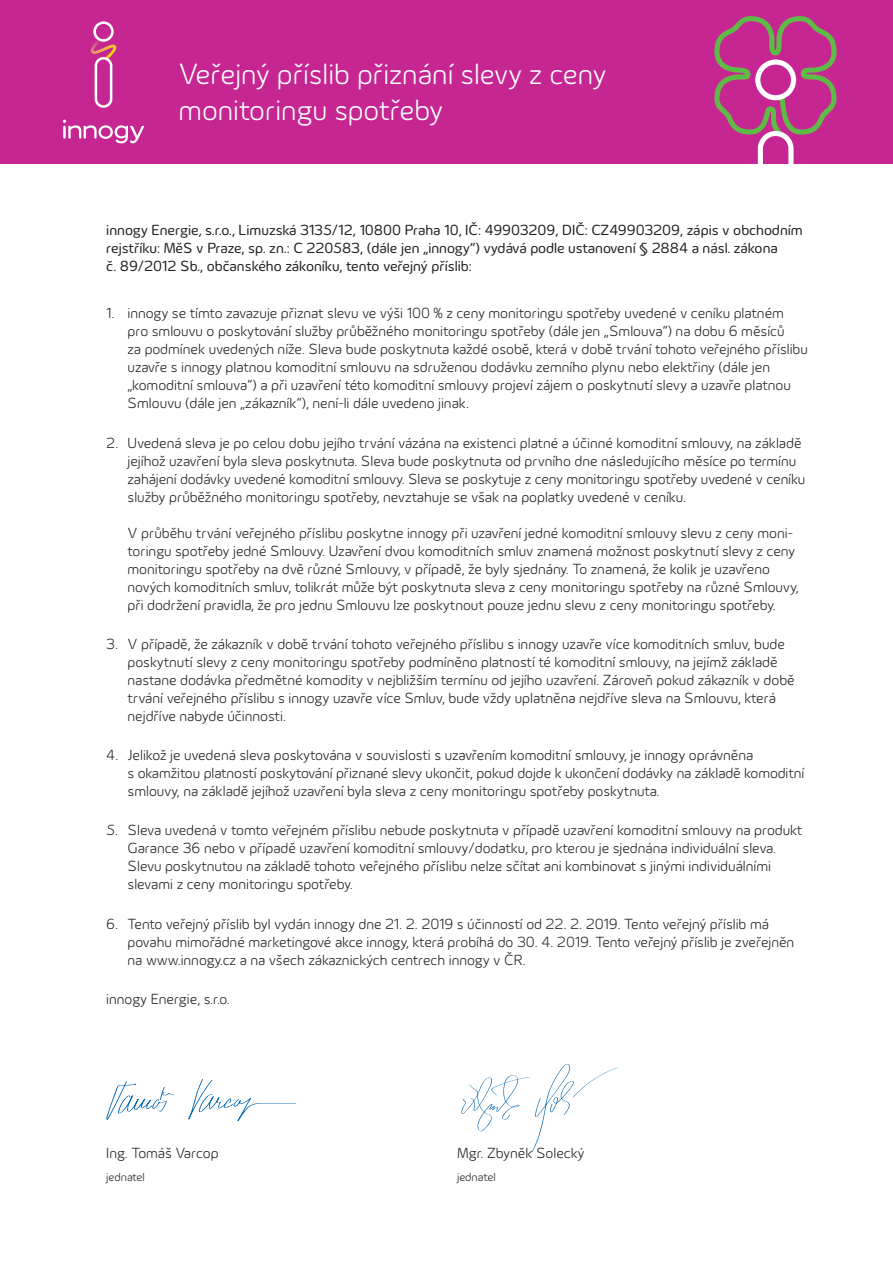
<style>
.page{position:relative;width:893px;height:1263px;background:#fff}
.page>*{position:absolute;margin:0;border:0;box-sizing:border-box;transform-origin:0 0}
.t1{font:300 30px/36px "Innogy";color:#fff}
.t2{font:300 15px/18px "Innogy";color:#231f20}
.t3{font:15px/18px "Innogy";color:#231f20}
.t4{font:300 12px "Innogy";color:#231f20}
</style>
<div class="page">
<div style="left:0;top:0;width:893px;height:164px;background:#c52691"></div>
<svg style="left:714px;top:16px;width:123px;height:148px"></svg>
<svg style="left:63px;top:120px;width:81px;height:23px"></svg>
<img style="left:91px;top:42px;width:25px;height:15px">
<svg style="left:95px;top:57px;width:17px;height:51px"></svg>
<svg style="left:93px;top:21px;width:21px;height:21px"></svg>
<svg style="left:106px;top:1081px;width:69px;height:39px"></svg>
<svg style="left:188px;top:1079px;width:108px;height:42px"></svg>
<svg style="left:461px;top:1064px;width:157px;height:88px"></svg>
<h1 class="t1" style="left:179px;top:57px;width:429px">Veřejný příslib přiznání slevy z ceny monitoringu spotřeby</h1>
<p class="t3" style="left:106px;top:221px;width:698px">innogy Energie, s.r.o., Limuzská 3135/12, 10800 Praha 10, IČ: 49903209, DIČ: CZ49903209, zápis v obchodním rejstříku: MěS v Praze, sp. zn.: C 220583, (dále jen „innogy“) vydává podle ustanovení § 2884 a násl. zákona<br>č. 89/2012 Sb., občanského zákoníku, tento veřejný příslib:</p>
<p class="t2" style="left:128px;top:305px;width:682px;text-indent:-21px">1. innogy se tímto zavazuje přiznat slevu ve výši 100 % z ceny monitoringu spotřeby uvedené v ceníku platném pro smlouvu o poskytování služby průběžného monitoringu spotřeby (dále jen „Smlouva“) na dobu 6 měsíců<br>za podmínek uvedených níže. Sleva bude poskytnuta každé osobě, která v době trvání tohoto veřejného příslibu uzavře s innogy platnou komoditní smlouvu na sdruženou dodávku zemního plynu nebo elektřiny (dále jen „komoditní smlouva“) a při uzavření této komoditní smlouvy projeví zájem o poskytnutí slevy a uzavře platnou Smlouvu (dále jen „zákazník“), není-li dále uvedeno jinak.</p>
<p class="t2" style="left:128px;top:434px;width:679px;text-indent:-21px">2. Uvedená sleva je po celou dobu jejího trvání vázána na existenci platné a účinné komoditní smlouvy, na základě jejíhož uzavření byla sleva poskytnuta. Sleva bude poskytnuta od prvního dne následujícího měsíce po termínu zahájení dodávky uvedené komoditní smlouvy. Sleva se poskytuje z ceny monitoringu spotřeby uvedené v ceníku služby průběžného monitoringu spotřeby, nevztahuje se však na poplatky uvedené v ceníku.</p>
<p class="t2" style="left:128px;top:524px;width:673px">V průběhu trvání veřejného příslibu poskytne innogy při uzavření jedné komoditní smlouvy slevu z ceny moni&shy;toringu spotřeby jedné Smlouvy. Uzavření dvou komoditních smluv znamená možnost poskytnutí slevy z ceny monitoringu spotřeby na dvě různé Smlouvy, v případě, že byly sjednány. To znamená, že kolik je uzavřeno nových komoditních smluv, tolikrát může být poskytnuta sleva z ceny monitoringu spotřeby na různé Smlouvy, při dodržení pravidla, že pro jednu Smlouvu lze poskytnout pouze jednu slevu z ceny monitoringu spotřeby.</p>
<p class="t2" style="left:128px;top:635px;width:669px;text-indent:-21px">3. V případě, že zákazník v době trvání tohoto veřejného příslibu s innogy uzavře více komoditních smluv, bude poskytnutí slevy z ceny monitoringu spotřeby podmíněno platností té komoditní smlouvy, na jejímž základě nastane dodávka předmětné komodity v nejbližším termínu od jejího uzavření. Zároveň pokud zákazník v době trvání veřejného příslibu s innogy uzavře více Smluv, bude vždy uplatněna nejdříve sleva na Smlouvu, která nejdříve nabyde účinnosti.</p>
<p class="t2" style="left:128px;top:747px;width:678px;text-indent:-21px">4. Jelikož je uvedená sleva poskytována v souvislosti s uzavřením komoditní smlouvy, je innogy oprávněna<br>s okamžitou platností poskytování přiznané slevy ukončit, pokud dojde k ukončení dodávky na základě komoditní smlouvy, na základě jejíhož uzavření byla sleva z ceny monitoringu spotřeby poskytnuta.</p>
<p class="t2" style="left:128px;top:822px;width:676px;text-indent:-21px">5. Sleva uvedená v tomto veřejném příslibu nebude poskytnuta v případě uzavření komoditní smlouvy na produkt Garance 36 nebo v případě uzavření komoditní smlouvy/dodatku, pro kterou je sjednána individuální sleva.<br>Slevu poskytnutou na základě tohoto veřejného příslibu nelze sčítat ani kombinovat s jinými individuálními slevami z ceny monitoringu spotřeby.</p>
<p class="t2" style="left:128px;top:915px;width:668px;text-indent:-21px">6. Tento veřejný příslib byl vydán innogy dne 21. 2. 2019 s účinností od 22. 2. 2019. Tento veřejný příslib má povahu mimořádné marketingové akce innogy, která probíhá do 30. 4. 2019. Tento veřejný příslib je zveřejněn na www.innogy.cz a na všech zákaznických centrech innogy v ČR.</p>
<p class="t2" style="left:106px;top:990px;width:125px">innogy Energie, s.r.o.</p>
<p class="t2" style="left:106px;top:1144px;width:114px">Ing. Tomáš Varcop</p>
<p class="t2" style="left:457px;top:1144px;width:129px">Mgr. Zbyněk Solecký</p>
<p class="t4" style="left:106px;top:1170px;width:40px">jednatel</p>
<p class="t4" style="left:457px;top:1170px;width:40px">jednatel</p>
</div>
